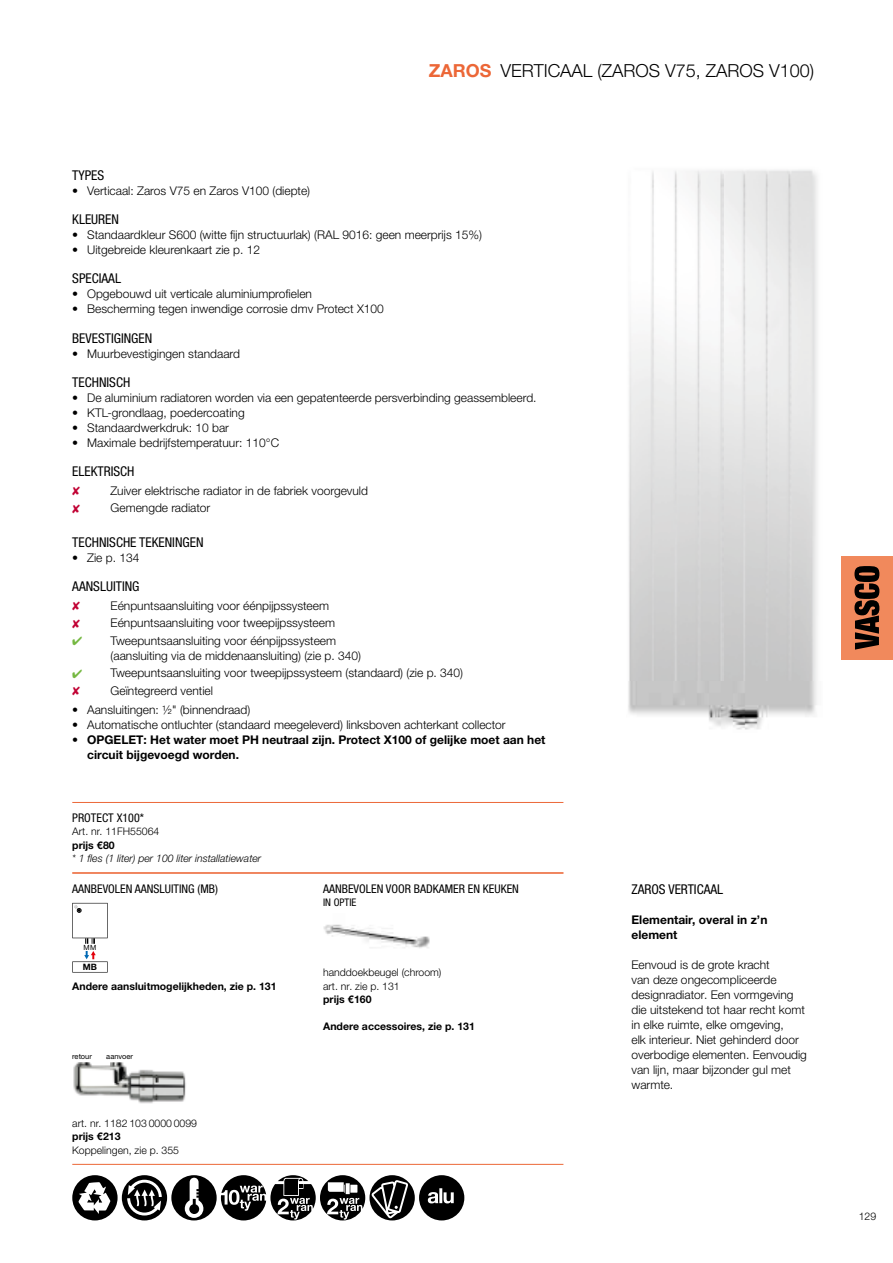
<style>
.page{position:relative;width:893px;height:1263px;background:#fff}
.page>*{position:absolute;margin:0;border:0;box-sizing:border-box;transform-origin:0 0}
.t1{font:300 18px "Helvetica Neue LTW1 G";color:#000}
.t2{font:condensed 13.5px "Helvetica Neue LTW1 G";color:#000}
.t3{font:300 12px/15px "Helvetica Neue LTW1 G";color:#000}
.t4{font:700 12px/15px "Helvetica Neue LTW1 G";color:#000}
.t5{font:condensed 12px "Helvetica Neue LTW1 G";color:#000}
.t6{font:300 10.5px/13.5px "Helvetica Neue LTW1 G";color:#000}
.t7{font:700 10.5px "Helvetica Neue LTW1 G";color:#000}
.t8{font:italic 300 10.5px "Helvetica Neue LTW1 G";color:#000}
.t9{font:condensed 10.5px "Helvetica Neue LTW1 G";color:#000}
.t10{font:700 8.7px "Helvetica Neue LTW1 G";color:#000}
.t11{font:7.5px "Helvetica Neue LTW1 G";color:#000}
.t12{font:7.2px "Helvetica Neue LTW1 G";color:#000}
.s1{font-weight:700;color:#ec6737}
.s2{color:#75b841}
.s3{font-weight:300}
</style>
<div class="page">
<img style="left:628px;top:170px;width:190px;height:560px">
<hr style="left:72px;top:1164px;width:491px;height:1px;background:#ec6737">
<hr style="left:72px;top:873px;width:491px;height:1px;background:#ec6737">
<img style="left:323px;top:924px;width:107px;height:24px">
<svg style="left:72px;top:903px;width:36px;height:41px"></svg>
<svg style="left:72px;top:951px;width:36px;height:21px"></svg>
<svg style="left:72px;top:1175px;width:392px;height:45px"></svg>
<hr style="left:72px;top:802px;width:491px;height:1px;background:#ec6737">
<hr style="left:72px;top:872px;width:491px;height:1px;background:#ec6737">
<img style="left:73px;top:1062px;width:113px;height:42px">
<div style="left:842px;top:556px;width:51px;height:104px;background:#f1895c"></div>
<svg style="left:854px;top:566px;width:25px;height:84px"></svg>
<h1 class="t1" style="left:429px;top:59px;width:387px"><span class="s1">ZAROS</span> VERTICAAL ( ZAROS V75 , ZAROS V100 )</h1>
<p class="t2" style="left:72px;top:167px;width:33px">TYPES</p>
<p class="t3" style="left:72px;top:183px;width:239px">• Verticaal: Zaros V75 en Zaros V100 (diepte)</p>
<p class="t2" style="left:72px;top:211px;width:48px">KLEUREN</p>
<p class="t3" style="left:72px;top:227px;width:411px">• Standaardkleur S600 (witte fijn structuurlak) (RAL 9016: geen meerprijs 15%)</p>
<p class="t3" style="left:72px;top:242px;width:189px">• Uitgebreide kleurenkaart zie p. 12</p>
<p class="t2" style="left:72px;top:270px;width:50px">SPECIAAL</p>
<p class="t3" style="left:72px;top:286px;width:241px">• Opgebouwd uit verticale aluminiumprofielen</p>
<p class="t3" style="left:72px;top:301px;width:313px">• Bescherming tegen inwendige corrosie dmv Protect X100</p>
<p class="t2" style="left:72px;top:330px;width:82px">BEVESTIGINGEN</p>
<p class="t3" style="left:72px;top:346px;width:169px">• Muurbevestigingen standaard</p>
<p class="t2" style="left:72px;top:374px;width:60px">TECHNISCH</p>
<p class="t3" style="left:72px;top:390px;width:466px">• De aluminium radiatoren worden via een gepatenteerde persverbinding geassembleerd.</p>
<p class="t3" style="left:72px;top:405px;width:174px">• KTL-grondlaag, poedercoating</p>
<p class="t3" style="left:72px;top:420px;width:158px">• Standaardwerkdruk: 10 bar</p>
<p class="t3" style="left:72px;top:435px;width:208px">• Maximale bedrijfstemperatuur: 110°C</p>
<p class="t2" style="left:72px;top:463px;width:64px">ELEKTRISCH</p>
<p class="t3" style="left:111px;top:483px;width:259px">Zuiver elektrische radiator in de fabriek voorgevuld</p>
<p class="t3" style="left:111px;top:501px;width:101px">Gemengde radiator</p>
<p class="t2" style="left:72px;top:534px;width:133px">TECHNISCHE TEKENINGEN</p>
<p class="t3" style="left:72px;top:550px;width:69px">• Zie p. 134</p>
<p class="t2" style="left:72px;top:578px;width:69px">AANSLUITING</p>
<p class="t3" style="left:111px;top:598px;width:220px">Eénpuntsaansluiting voor éénpijpssysteem</p>
<p class="t3" style="left:111px;top:615px;width:226px">Eénpuntsaansluiting voor tweepijpssysteem</p>
<p class="t3" style="left:111px;top:633px;width:252px;text-indent:-38px"><span class="s2">✔</span> Tweepuntsaansluiting voor éénpijpssysteem (aansluiting via de middenaansluiting) (zie p. 340)</p>
<p class="t3" style="left:72px;top:665px;width:392px"><span class="s2">✔</span> Tweepuntsaansluiting voor tweepijpssysteem (standaard) (zie p. 340)</p>
<p class="t3" style="left:111px;top:683px;width:104px">Geïntegreerd ventiel</p>
<p class="t3" style="left:72px;top:702px;width:179px">• Aansluitingen: ½" (binnendraad)</p>
<p class="t3" style="left:72px;top:717px;width:435px">• Automatische ontluchter (standaard meegeleverd) linksboven achterkant collector</p>
<p class="t4" style="left:87px;top:732px;width:460px;text-indent:-15px"><span class="s3">•</span> OPGeLet: Het water moet PH neutraal zijn. Protect X100 of gelijke moet aan het circuit bijgevoegd worden.</p>
<p class="t5" style="left:72px;top:810px;width:73px">PROTECT X100*</p>
<p class="t6" style="left:72px;top:825px;width:89px">Art. nr. 11FH55064</p>
<p class="t7" style="left:72px;top:838px;width:44px">prijs € 80</p>
<p class="t8" style="left:72px;top:852px;width:190px">* 1 fles (1 liter) per 100 liter installatiewater</p>
<p class="t5" style="left:72px;top:881px;width:147px">AANBEVOLEN AANSLUITING ( MB )</p>
<p class="t5" style="left:323px;top:881px;width:197px">AANBEVOLEN VOOR BADKAMER EN KEUKEN</p>
<p class="t9" style="left:323px;top:896px;width:35px">IN OPTIE</p>
<p class="t12" style="left:84px;top:943px;width:14px">MM</p>
<p class="t10" style="left:83px;top:962px;width:16px">MB</p>
<p class="t7" style="left:72px;top:979px;width:206px">Andere aansluitmogelijkheden, zie p. 131</p>
<p class="t11" style="left:72px;top:1052px;width:21px">retour</p>
<p class="t11" style="left:106px;top:1052px;width:28px">aanvoer</p>
<p class="t6" style="left:72px;top:1116px;width:126px">art. nr. 1182 103 0000 0099</p>
<p class="t7" style="left:72px;top:1130px;width:50px">prijs € 213</p>
<p class="t6" style="left:72px;top:1143px;width:108px">Koppelingen, zie p. 355</p>
<p class="t6" style="left:323px;top:966px;width:120px">handdoekbeugel ( chroom ) art. nr. zie p. 131</p>
<p class="t7" style="left:323px;top:993px;width:50px">prijs € 160</p>
<p class="t7" style="left:323px;top:1020px;width:153px">Andere accessoires, zie p. 131</p>
<p class="t2" style="left:631px;top:881px;width:93px">ZAROS VERTICAAL</p>
<p class="t4" style="left:631px;top:912px;width:137px">elementair, overal in z’n element</p>
<p class="t3" style="left:631px;top:957px;width:177px">Eenvoud is de grote kracht<br>van deze ongecompliceerde designradiator. Een vormgeving die uitstekend tot haar recht komt in elke ruimte, elke omgeving,<br>elk interieur. Niet gehinderd door overbodige elementen. Eenvoudig van lijn, maar bijzonder gul met warmte.</p>
<p class="t6" style="left:859px;top:1210px;width:19px">129</p>
</div>
